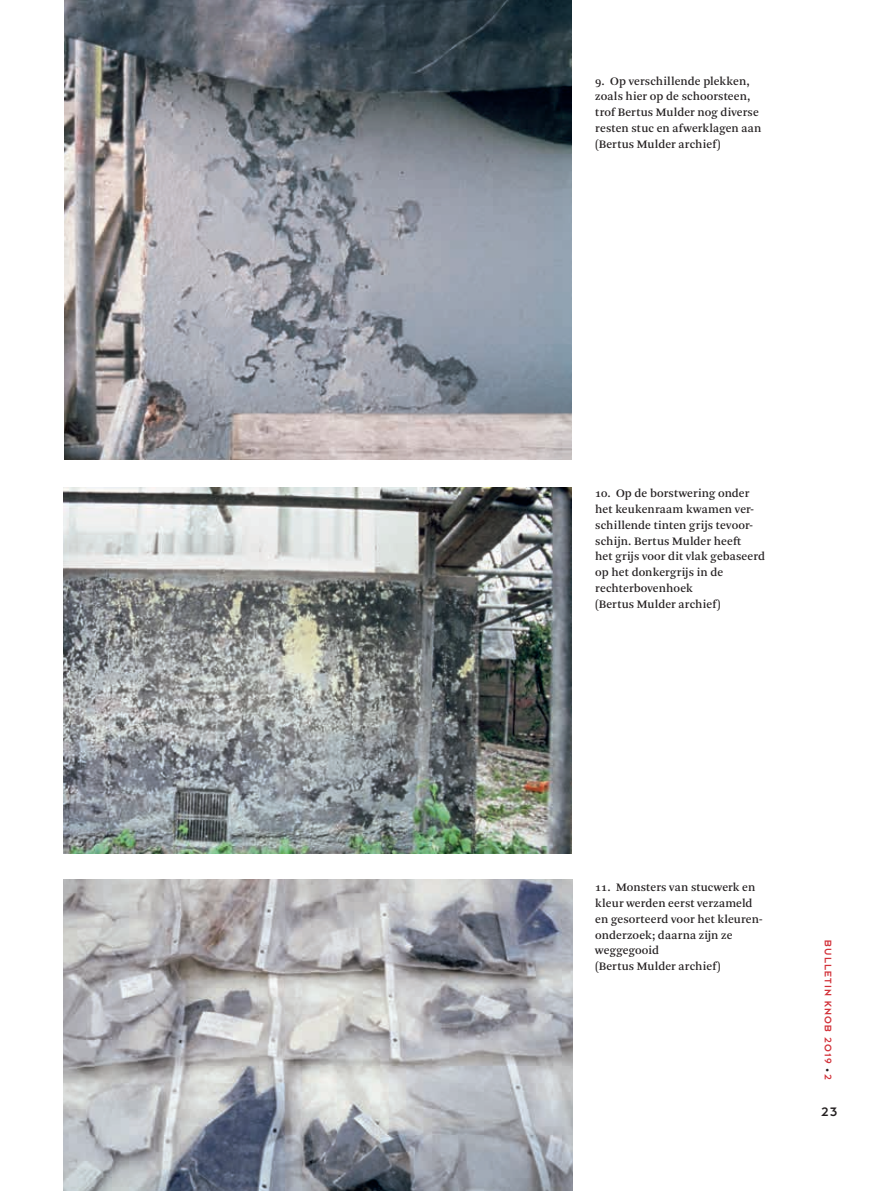
<style>
.page{position:relative;width:893px;height:1191px;background:#fff}
.page>*{position:absolute;margin:0;border:0;box-sizing:border-box;transform-origin:0 0}
.t1{font:13.5px "Dessau Pro";color:#231f20}
.t2{font:12px/15.8px "Arnhem Pro";letter-spacing:.01em;color:#231f20}
.t3{font:10.5px "Dessau Pro";letter-spacing:.11em;color:#d23139}
.s1{font-size:8.25px;color:#231f20}
</style>
<div class="page">
<img style="left:64px;top:0;width:508px;height:460px">
<img style="left:64px;top:488px;width:508px;height:365px">
<img style="left:64px;top:880px;width:509px;height:311px">
<p class="t2" style="left:595px;top:73px;width:168px">9. Op verschillende plekken, zoals hier op de schoorsteen, trof Bertus Mulder nog diverse resten stuc en afwerklagen aan (Bertus Mulder archief)</p>
<p class="t2" style="left:595px;top:486px;width:171px">10. Op de borstwering onder het keukenraam kwamen ver&shy;schillende tinten grijs tevoor&shy;schijn. Bertus Mulder heeft<br>het grijs voor dit vlak gebaseerd op het donkergrijs in de rechterbovenhoek<br>(Bertus Mulder archief)</p>
<p class="t2" style="left:595px;top:879px;width:169px">11. Monsters van stucwerk en kleur werden eerst verzameld en gesorteerd voor het kleuren&shy;onderzoek; daarna zijn ze weggegooid<br>(Bertus Mulder archief)</p>
<p class="t3" style="left:833px;top:940px;width:141px;rotate:90deg">BULLETIN KNOB 2019 <span class="s1">•</span> 2</p>
<p class="t1" style="left:821px;top:1105px;width:18px">23</p>
</div>
